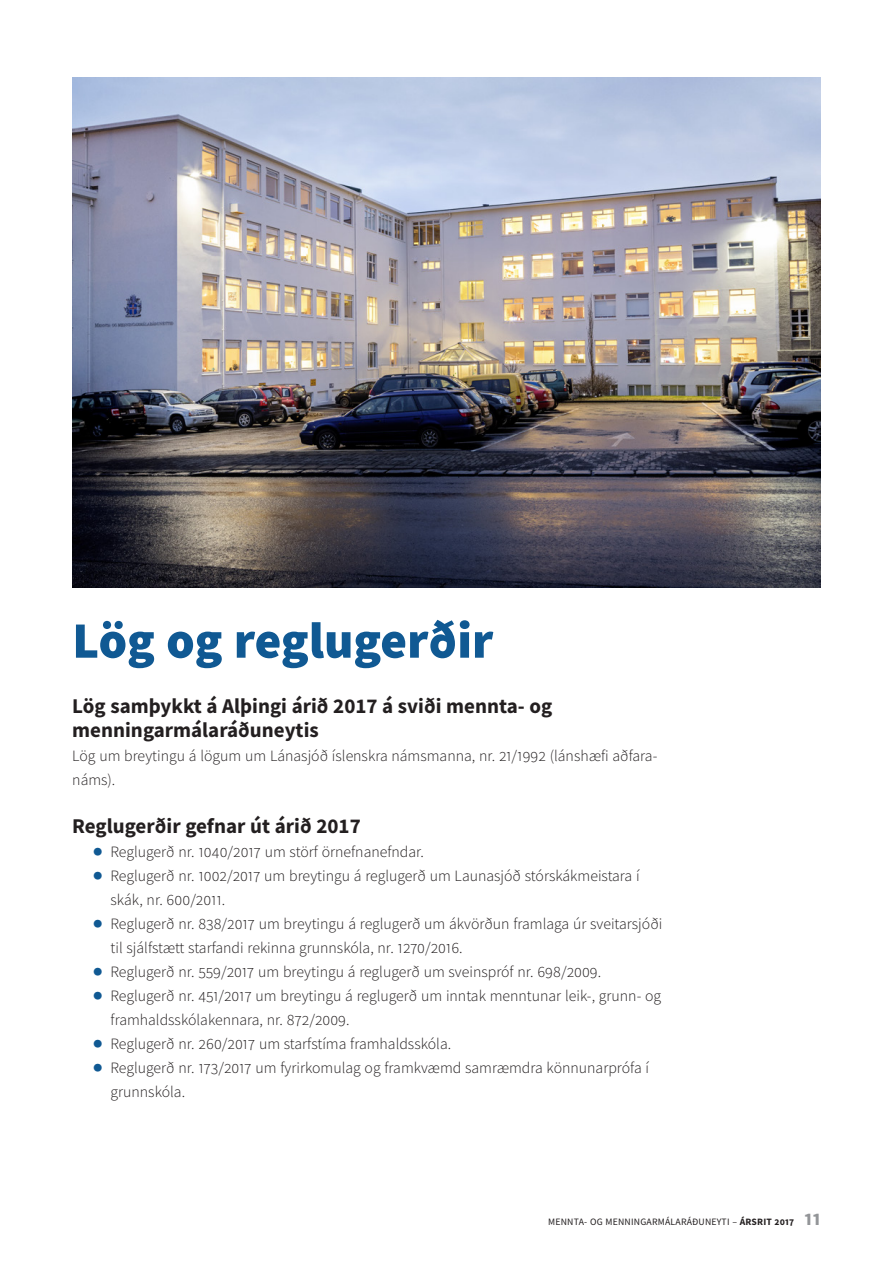
<style>
.page{position:relative;width:893px;height:1263px;background:#fff}
.page>*{position:absolute;margin:0;border:0;box-sizing:border-box;transform-origin:0 0}
.t1{font:900 51px "Source Sans Pro";color:#105993}
.t2{font:700 21px/24px "Source Sans Pro";color:#231f20}
.t3{font:300 15.75px/24px "Source Sans Pro";color:#231f20}
.t4{font:9.75px "Source Sans Pro";letter-spacing:.02em;color:#231f20}
.s1{font-family:"Universal Std Newswith Comm Pi";font-weight:400;color:#105993}
.s2{font-weight:700}
.s3{font-weight:700;font-size:19.5px;color:#939598}
</style>
<div class="page">
<img style="left:72px;top:78px;width:749px;height:509px">
<h1 class="t1" style="left:72px;top:605px;width:422px">Lög og reglugerðir</h1>
<h2 class="t2" style="left:72px;top:694px;width:481px">Lög samþykkt á Alþingi árið 2017 á sviði mennta- og menningarmálaráðuneytis</h2>
<p class="t3" style="left:72px;top:744px;width:587px">Lög um breytingu á lögum um Lánasjóð íslenskra námsmanna, nr. 21/1992 (lánshæfi aðfara&shy;náms).</p>
<h2 class="t2" style="left:72px;top:814px;width:290px">Reglugerðir gefnar út árið 2017</h2>
<p class="t3" style="left:94px;top:840px;width:332px"><span class="s1">⦁</span> Reglugerð nr. 1040/2017 um störf örnefnanefndar.</p>
<p class="t3" style="left:94px;top:864px;width:548px"><span class="s1">⦁</span> Reglugerð nr. 1002/2017 um breytingu á reglugerð um Launasjóð stórskákmeistara í</p>
<p class="t3" style="left:111px;top:888px;width:116px">skák, nr. 600/2011.</p>
<p class="t3" style="left:94px;top:912px;width:570px"><span class="s1">⦁</span> Reglugerð nr. 838/2017 um breytingu á reglugerð um ákvörðun framlaga úr sveitarsjóði</p>
<p class="t3" style="left:111px;top:936px;width:354px">til sjálfstætt starfandi rekinna grunnskóla, nr. 1270/2016.</p>
<p class="t3" style="left:94px;top:960px;width:509px"><span class="s1">⦁</span> Reglugerð nr. 559/2017 um breytingu á reglugerð um sveinspróf nr. 698/2009.</p>
<p class="t3" style="left:94px;top:984px;width:569px"><span class="s1">⦁</span> Reglugerð nr. 451/2017 um breytingu á reglugerð um inntak menntunar leik-, grunn- og</p>
<p class="t3" style="left:111px;top:1008px;width:241px">framhaldsskólakennara, nr. 872/2009.</p>
<p class="t3" style="left:94px;top:1032px;width:359px"><span class="s1">⦁</span> Reglugerð nr. 260/2017 um starfstíma framhaldsskóla.</p>
<p class="t3" style="left:94px;top:1056px;width:557px"><span class="s1">⦁</span> Reglugerð nr. 173/2017 um fyrirkomulag og framkvæmd samræmdra könnunarprófa í</p>
<p class="t3" style="left:111px;top:1080px;width:76px">grunnskóla.</p>
<p class="t4" style="left:548px;top:1215px;width:274px">MENNTA- OG MENNINGARMÁLARÁÐUNEYTI – <span class="s2">ÁRSRIT 2017</span> <span class="s3">11</span></p>
</div>
